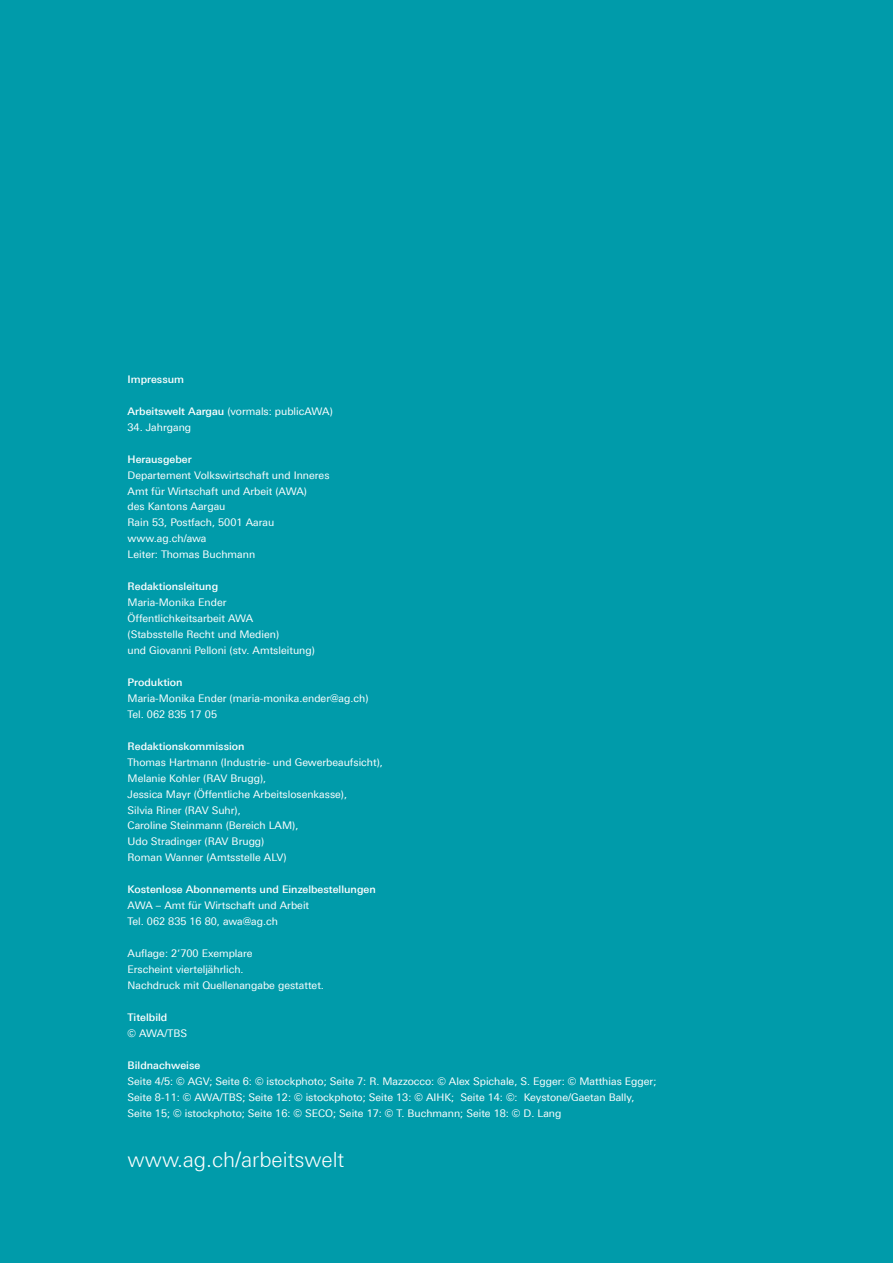
<style>
.page{position:relative;width:893px;height:1263px;background:#009baa}
.page>*{position:absolute;margin:0;border:0;box-sizing:border-box;transform-origin:0 0}
.t1{font:300 21px "Linotype Univers 330";color:#fff}
.t2{font:10.5px/15.9px "Linotype Univers 430";color:#fff}
.t3{font:500 10.5px "Linotype Univers 530";color:#fff}
.s1{font-family:"Linotype Univers 530";font-weight:500}
</style>
<div class="page">
<p class="t3" style="left:128px;top:373px;width:58px">Impressum</p>
<p class="t2" style="left:128px;top:403px;width:207px"><span class="s1">Arbeitswelt Aargau</span> (vormals: publicAWA)</p>
<p class="t2" style="left:128px;top:419px;width:65px">34. Jahrgang</p>
<p class="t3" style="left:128px;top:453px;width:66px">Herausgeber</p>
<p class="t2" style="left:128px;top:467px;width:203px">Departement Volkswirtschaft und Inneres<br>Amt für Wirtschaft und Arbeit (AWA)<br>des Kantons Aargau<br>Rain 53, Postfach, 5001 Aarau www.ag.ch/awa<br>Leiter: Thomas Buchmann</p>
<p class="t3" style="left:128px;top:580px;width:92px">Redaktionsleitung</p>
<p class="t2" style="left:128px;top:594px;width:189px">Maria-Monika Ender<br>Öffentlichkeitsarbeit AWA<br>(Stabsstelle Recht und Medien)<br>und Giovanni Pelloni (stv. Amtsleitung)</p>
<p class="t3" style="left:128px;top:676px;width:57px">Produktion</p>
<p class="t2" style="left:128px;top:690px;width:242px">Maria-Monika Ender (maria-monika.ender@ag.ch)<br>Tel. 062 835 17 05</p>
<p class="t3" style="left:128px;top:740px;width:119px">Redaktionskommission</p>
<p class="t2" style="left:128px;top:754px;width:257px">Thomas Hartmann (Industrie- und Gewerbeaufsicht), Melanie Kohler (RAV Brugg),<br>Jessica Mayr (Öffentliche Arbeitslosenkasse),<br>Silvia Riner (RAV Suhr),<br>Caroline Steinmann (Bereich LAM),<br>Udo Stradinger (RAV Brugg)<br>Roman Wanner (Amtsstelle ALV)</p>
<p class="t3" style="left:128px;top:883px;width:250px">Kostenlose Abonnements und Einzelbestellungen</p>
<p class="t2" style="left:128px;top:897px;width:183px">AWA – Amt für Wirtschaft und Arbeit<br>Tel. 062 835 16 80, awa@ag.ch</p>
<p class="t2" style="left:128px;top:945px;width:198px">Auflage: 2‘700 Exemplare<br>Erscheint vierteljährlich.<br>Nachdruck mit Quellenangabe gestattet.</p>
<p class="t3" style="left:128px;top:1011px;width:41px">Titelbild</p>
<p class="t2" style="left:128px;top:1025px;width:61px">© AWA/TBS</p>
<p class="t3" style="left:128px;top:1059px;width:74px">Bildnachweise</p>
<p class="t2" style="left:128px;top:1073px;width:530px">Seite 4/5: © AGV; Seite 6: © istockphoto; Seite 7: R. Mazzocco: © Alex Spichale, S. Egger: © Matthias Egger;<br>Seite 8-11: © AWA/TBS; Seite 12: © istockphoto; Seite 13: © AIHK; Seite 14: ©: Keystone/Gaetan Bally,<br>Seite 15; © istockphoto; Seite 16: © SECO; Seite 17: © T. Buchmann; Seite 18: © D. Lang</p>
<h1 class="t1" style="left:128px;top:1147px;width:218px">www.ag.ch/arbeitswelt</h1>
</div>
